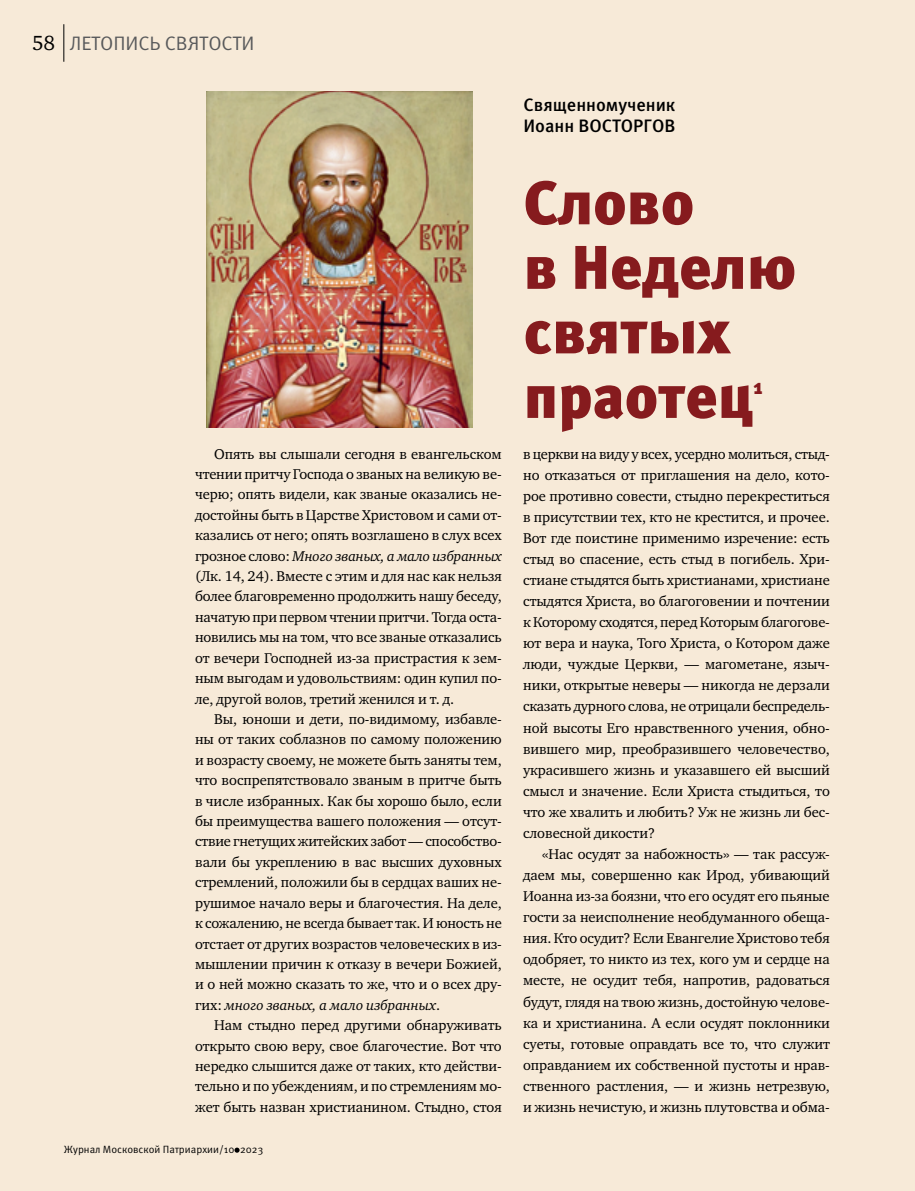
<style>
.page{position:relative;width:915px;height:1191px;background:#fff}
.page>*{position:absolute;margin:0;border:0;box-sizing:border-box;transform-origin:0 0}
.t1{font:900 61.5px/64.5px "Meta Pro";letter-spacing:-.005em;color:#861b1e}
.t2{font:900 20.85px "Meta Pro";color:#861b1e}
.t3{font:19.5px "Meta Pro";letter-spacing:-.005em;color:#58595b}
.t4{font:500 18px/20.4px "Meta Pro";color:#000}
.t5{font:14.55px/20.4px "Charter ITC";letter-spacing:-.005em;color:#000;text-align:justify}
.t6{font:10.5px "Meta Pro";color:#000}
.s1{font-family:"Charter ITC";font-size:21px;color:#000}
.s2{font-style:italic}
</style>
<div class="page">
<div style="left:0;top:0;width:914px;height:1191px;background:#f7ead8"></div>
<svg style="left:234px;top:1147px;width:5px;height:5px"></svg>
<hr style="left:63px;top:24px;width:1px;height:38px;background:#000">
<img style="left:206px;top:91px;width:266px;height:336px">
<h3 class="t3" style="left:32px;top:31px;width:224px"><span class="s1">58</span> ЛЕТОПИСЬ СВЯТОСТИ</h3>
<p class="t5" style="left:195px;top:443px;width:308px;text-indent:19px">Опять вы слышали сегодня в евангельском чтении притчу Господа о званых на великую ве&shy;черю; опять видели, как званые оказались не&shy;достойны быть в Царстве Христовом и сами от&shy;казались от него; опять возглашено в слух всех грозное слово: <span class="s2">Много званых, а мало избранных </span>(Лк. 14, 24). Вместе с этим и для нас как нельзя более благовременно продолжить нашу беседу, начатую при первом чтении притчи. Тогда оста&shy;новились мы на том, что все званые отказались от вечери Господней из-за пристрастия к зем&shy;ным выгодам и удовольствиям: один купил по&shy;ле, другой волов, третий женился и т. д.</p>
<p class="t5" style="left:195px;top:709px;width:308px;text-indent:19px">Вы, юноши и дети, по-видимому, избавле&shy;ны от таких соблазнов по самому положению и возрасту своему, не можете быть заняты тем, что воспрепятствовало званым в притче быть в числе избранных. Как бы хорошо было, если бы преимущества вашего положения — отсут&shy;ствие гнетущих житейских забот — способство&shy;вали бы укреплению в вас высших духовных стремлений, положили бы в сердцах ваших не&shy;рушимое начало веры и благочестия. На деле, к сожалению, не всегда бывает так. И юность не отстает от других возрастов человеческих в из&shy;мышлении причин к отказу в вечери Божией, и о ней можно сказать то же, что и о всех дру&shy;гих: <span class="s2">много званых, а мало избранных</span>.</p>
<p class="t5" style="left:195px;top:1015px;width:308px;text-indent:19px">Нам стыдно перед другими обнаруживать открыто свою веру, свое благочестие. Вот что нередко слышится даже от таких, кто действи&shy;тельно и по убеждениям, и по стремлениям мо&shy;жет быть назван христианином. Стыдно, стоя</p>
<p class="t6" style="left:64px;top:1142px;width:201px">Журнал Московской Патриархии/10 2023</p>
<p class="t4" style="left:523px;top:96px;width:153px">Священномученик<br>Иоанн ВОСТОРГОВ</p>
<h1 class="t1" style="left:523px;top:173px;width:274px">Слово<br>в Неделю святых праотец</h1>
<h2 class="t2" style="left:753px;top:373px;width:11px">1</h2>
<p class="t5" style="left:523px;top:443px;width:308px;line-height:21px">в церкви на виду у всех, усердно молиться, стыд&shy;но отказаться от приглашения на дело, кото&shy;рое противно совести, стыдно перекреститься в присутствии тех, кто не крестится, и прочее.<br>Вот где поистине применимо изречение: есть стыд во спасение, есть стыд в погибель. Хри&shy;стиане стыдятся быть христианами, христиане стыдятся Христа, во благоговении и почтении к Которому сходятся, перед Которым благогове&shy;ют вера и наука, Того Христа, о Котором даже люди, чуждые Церкви, — магометане, языч&shy;ники, открытые неверы — никогда не дерзали сказать дурного слова, не отрицали беспредель&shy;ной высоты Его нравственного учения, обно&shy;вившего мир, преобразившего человечество, украсившего жизнь и указавшего ей высший смысл и значение. Если Христа стыдиться, то что же хвалить и любить? Уж не жизнь ли бес&shy;словесной дикости?</p>
<p class="t5" style="left:523px;top:843px;width:308px;line-height:21px;text-indent:19px">«Нас осудят за набожность» — так рассуж&shy;даем мы, совершенно как Ирод, убивающий Иоанна из-за боязни, что его осудят его пьяные гости за неисполнение необдуманного обеща&shy;ния. Кто осудит? Если Евангелие Христово тебя одобряет, то никто из тех, кого ум и сердце на месте, не осудит тебя, напротив, радоваться будут, глядя на твою жизнь, достойную челове&shy;ка и христианина. А если осудят поклонники суеты, готовые оправдать все то, что служит оправданием их собственной пустоты и нрав&shy;ственного растления, — и жизнь нетрезвую, и жизнь нечистую, и жизнь плутовства и обма-</p>
</div>
